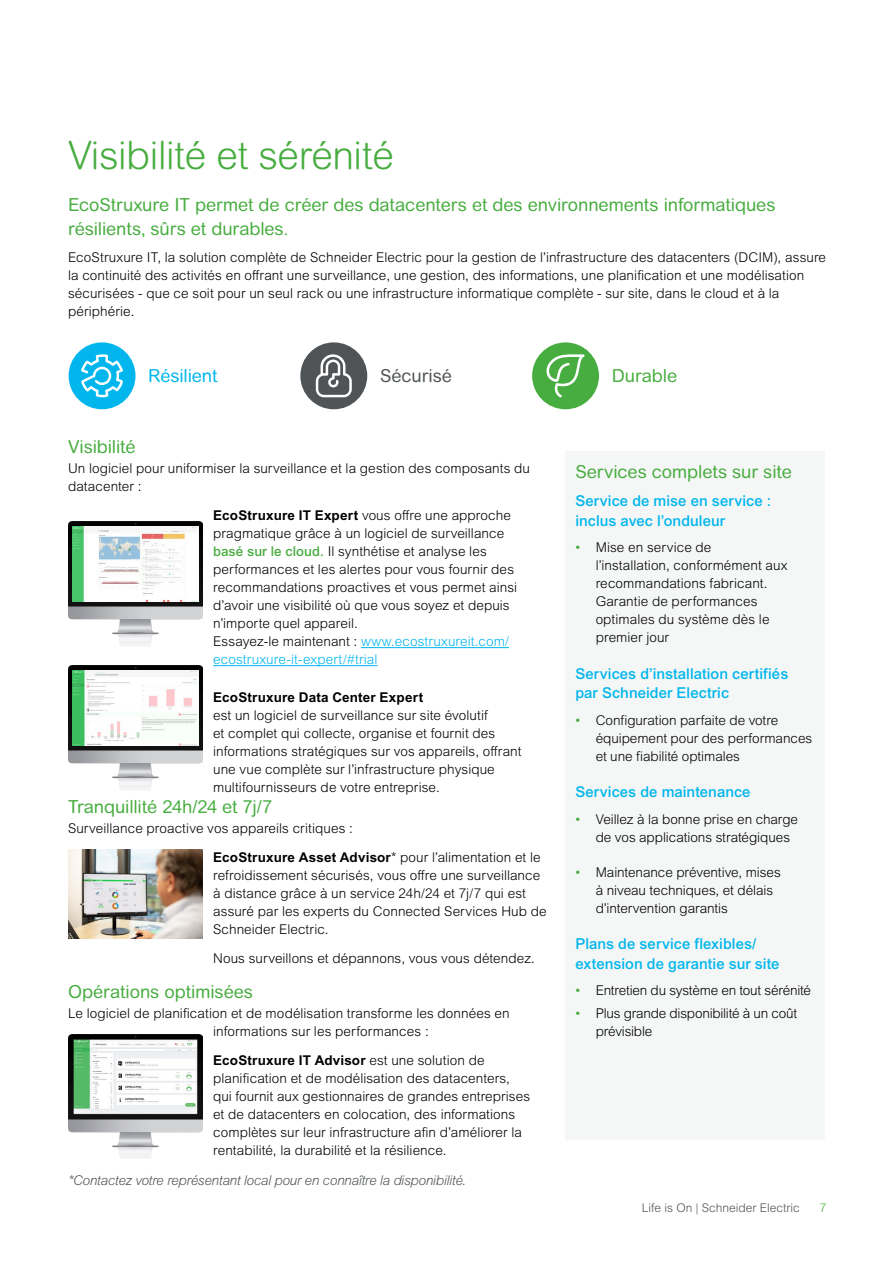
<style>
.page{position:relative;width:893px;height:1263px;background:#fff}
.page>*{position:absolute;margin:0;border:0;box-sizing:border-box;transform-origin:0 0}
.t1{font:300 39px "Arial Rounded MT Pro";letter-spacing:-.01em;color:#48ad40}
.t2{font:18px/24px "Arial Rounded MT Pro";letter-spacing:-.005em;color:#48ad40}
.t3{font:18px "Arial Rounded MT Pro";letter-spacing:-.01em;color:#00b6ed}
.t4{font:18px "Arial Rounded MT Pro";letter-spacing:-.005em;color:#505456}
.t5{font:500 15px/19.5px "Arial MT Pro";letter-spacing:.005em;color:#00b6ed}
.t6{font:300 13.5px/18px "Arial MT Pro";letter-spacing:.005em;color:#000}
.t7{font:300 13.5px/18px "Arial MT Pro";letter-spacing:-.015em;color:#000}
.t8{font:italic 300 13.5px "Arial MT Pro";letter-spacing:-.02em;color:#505456}
.t9{font:700 13.5px "Arial MT Pro";letter-spacing:.01em;color:#000}
.t10{font:300 12px "Arial MT Pro";color:#505456}
.t11{font:300 12px "Arial MT Pro";color:#48ad40}
.s1{font-weight:700}
.s2{font-weight:500;color:#48ad40}
.s3{color:#00b6ed}
.s4{font-family:"Arial Rounded MT Pro";font-weight:400;color:#48ad40}
</style>
<div class="page">
<div style="left:566px;top:451px;width:259px;height:688px;background:#f5f6f6"></div>
<hr style="left:361px;top:647px;width:148px;height:1px;background:#00b6ed">
<hr style="left:213px;top:665px;width:164px;height:1px;background:#00b6ed">
<img style="left:68px;top:666px;width:135px;height:123px">
<img style="left:72px;top:670px;width:127px;height:75px">
<img style="left:68px;top:849px;width:135px;height:89px">
<img style="left:68px;top:1034px;width:135px;height:124px">
<img style="left:68px;top:522px;width:135px;height:123px">
<img style="left:72px;top:527px;width:127px;height:74px">
<div style="left:69px;top:342px;width:66px;height:67px;background:#00b6ed;border-radius:50%"></div>
<svg style="left:81px;top:354px;width:42px;height:43px"></svg>
<div style="left:300px;top:342px;width:67px;height:67px;background:#505456;border-radius:50%"></div>
<svg style="left:316px;top:354px;width:36px;height:43px"></svg>
<div style="left:532px;top:342px;width:67px;height:67px;background:#48ad40;border-radius:50%"></div>
<svg style="left:546px;top:354px;width:39px;height:43px"></svg>
<h1 class="t1" style="left:68px;top:133px;width:327px">Visibilité et sérénité</h1>
<h2 class="t2" style="left:68px;top:193px;width:709px">EcoStruxure IT permet de créer des datacenters et des environnements informatiques résilients, sûrs et durables.</h2>
<p class="t6" style="left:68px;top:248px;width:760px">EcoStruxure IT, la solution complète de Schneider Electric pour la gestion de l’infrastructure des datacenters (DCIM), assure la continuité des activités en offrant une surveillance, une gestion, des informations, une planification et une modélisation sécurisées - que ce soit pour un seul rack ou une infrastructure informatique complète - sur site, dans le cloud et à la périphérie.</p>
<h2 class="t3" style="left:148px;top:366px;width:71px">Résilient</h2>
<h2 class="t4" style="left:380px;top:366px;width:73px">Sécurisé</h2>
<h2 class="t2" style="left:612px;top:365px;width:67px">Durable</h2>
<h2 class="t2" style="left:68px;top:436px;width:69px">Visibilité</h2>
<p class="t6" style="left:68px;top:460px;width:463px">Un logiciel pour uniformiser la surveillance et la gestion des composants du datacenter :</p>
<p class="t6" style="left:213px;top:507px;width:306px"><span class="s1">EcoStruxure IT Expert</span> vous offre une approche pragmatique grâce à un logiciel de surveillance <span class="s2">basé sur le cloud.</span> Il synthétise et analyse les performances et les alertes pour vous fournir des recommandations proactives et vous permet ainsi d’avoir une visibilité où que vous soyez et depuis n’importe quel appareil.<br>Essayez-le maintenant : <span class="s3">www.ecostruxureit.com/ ecostruxure-it-expert/#trial</span></p>
<p class="t9" style="left:213px;top:689px;width:212px">EcoStruxure Data Center Expert</p>
<p class="t6" style="left:213px;top:706px;width:310px">est un logiciel de surveillance sur site évolutif<br>et complet qui collecte, organise et fournit des informations stratégiques sur vos appareils, offrant une vue complète sur l’infrastructure physique multifournisseurs de votre entreprise.</p>
<h2 class="t2" style="left:68px;top:795px;width:206px">Tranquillité 24h/24 et 7j/7</h2>
<p class="t6" style="left:213px;top:814px;width:329px;line-height:28.8px;text-indent:-145px">Surveillance proactive vos appareils critiques :<br><span class="s1">EcoStruxure Asset Advisor</span>* pour l’alimentation et le</p>
<p class="t6" style="left:213px;top:867px;width:335px">refroidissement sécurisés, vous offre une surveillance à distance grâce à un service 24h/24 et 7j/7 qui est assuré par les experts du Connected Services Hub de Schneider Electric.</p>
<p class="t6" style="left:213px;top:949px;width:323px">Nous surveillons et dépannons, vous vous détendez.</p>
<h2 class="t2" style="left:68px;top:980px;width:186px">Opérations optimisées</h2>
<p class="t6" style="left:213px;top:1005px;width:298px;text-indent:-145px">Le logiciel de planification et de modélisation transforme les données en informations sur les performances :</p>
<p class="t6" style="left:213px;top:1052px;width:318px"><span class="s1">EcoStruxure IT Advisor</span> est une solution de planification et de modélisation des datacenters, qui fournit aux gestionnaires de grandes entreprises et de datacenters en colocation, des informations complètes sur leur infrastructure afin d’améliorer la rentabilité, la durabilité et la résilience.</p>
<p class="t8" style="left:68px;top:1173px;width:399px">*Contactez votre représentant local pour en connaître la disponibilité.</p>
<h2 class="t2" style="left:575px;top:460px;width:218px">Services complets sur site</h2>
<p class="t5" style="left:575px;top:492px;width:197px">Service de mise en service : inclus avec l’onduleur</p>
<p class="t6" style="left:596px;top:539px;width:193px;text-indent:-20px"><span class="s4">•</span> Mise en service de l’installation, conformément aux recommandations fabricant.<br>Garantie de performances optimales du système dès le premier jour</p>
<p class="t5" style="left:575px;top:664px;width:214px">Services d’installation certifiés par Schneider Electric</p>
<p class="t6" style="left:596px;top:711px;width:218px;text-indent:-20px"><span class="s4">•</span> Configuration parfaite de votre équipement pour des performances et une fiabilité optimales</p>
<p class="t5" style="left:575px;top:783px;width:177px">Services de maintenance</p>
<p class="t6" style="left:596px;top:810px;width:204px;text-indent:-20px"><span class="s4">•</span> Veillez à la bonne prise en charge de vos applications stratégiques</p>
<p class="t6" style="left:596px;top:863px;width:187px;text-indent:-20px"><span class="s4">•</span> Maintenance préventive, mises à niveau techniques, et délais d’intervention garantis</p>
<p class="t5" style="left:575px;top:935px;width:206px">Plans de service flexibles/ extension de garantie sur site</p>
<p class="t7" style="left:575px;top:982px;width:237px"><span class="s4">•</span> Entretien du système en tout sérénité</p>
<p class="t7" style="left:596px;top:1004px;width:203px;text-indent:-20px"><span class="s4">•</span> Plus grande disponibilité à un coût prévisible</p>
<p class="t10" style="left:642px;top:1200px;width:159px">Life is On | Schneider Electric</p>
<p class="t11" style="left:820px;top:1200px;width:8px">7</p>
</div>
